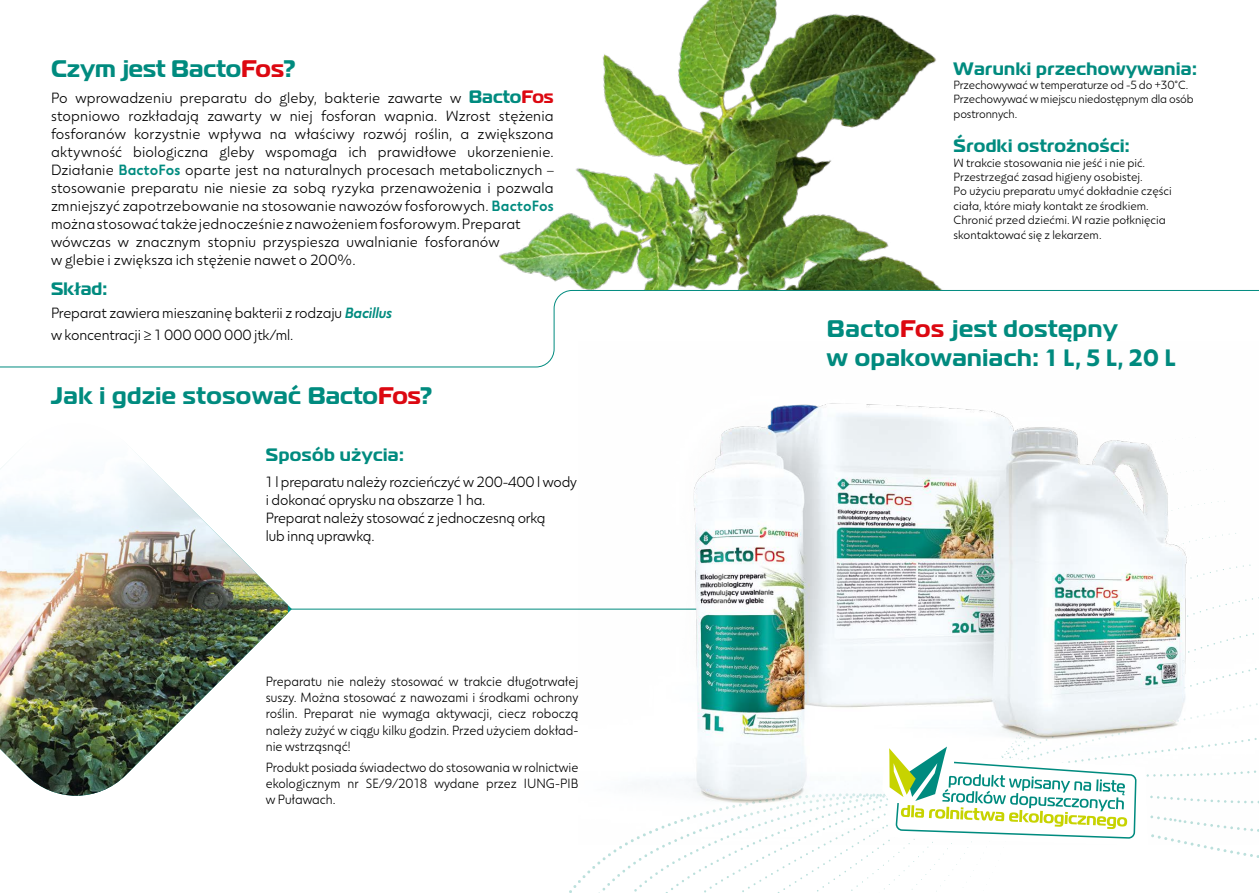
<style>
.page{position:relative;width:1259px;height:893px;background:#fff}
.page>*{position:absolute;margin:0;border:0;box-sizing:border-box;transform-origin:0 0}
.t1{font:700 24px/28.8px "Magistral";letter-spacing:.025em;color:#008b7f}
.t2{font:700 24px "Magistral";color:#008b7f}
.t3{font:700 18px "Magistral";letter-spacing:.025em;color:#008b7f}
.t4{font:200 15px/18px "Sigmund PRO";letter-spacing:.005em;color:#000}
.t5{font:200 13.5px/16.2px "Sigmund PRO";color:#000;text-align:justify;scale:.96 1}
.t6{font:200 12px/14.4px "Sigmund PRO";color:#000}
.s1{color:#dc0811}
.s2{font-family:"Magistral";font-weight:700;font-size:18px;color:#008b7f}
.s3{font-family:"Magistral";font-weight:700;font-size:18px;color:#dc0811}
.s4{font-weight:400;color:#008b7f}
.s5{font-weight:400;font-style:italic;color:#008b7f}
.s6{font-family:"Sigmund PRO";font-weight:500}
</style>
<div class="page">
<svg style="left:0;top:290px;width:1259px;height:78px"></svg>
<hr style="left:148px;top:609px;width:588px;height:1px;background:#008b7f">
<img style="left:0;top:454px;width:288px;height:342px">
<img style="left:578px;top:341px;width:681px;height:255px">
<svg style="left:572px;top:596px;width:687px;height:297px"></svg>
<img style="left:499px;top:0;width:444px;height:290px">
<h1 class="t2" style="left:51px;top:53px;width:246px">Czym jest Bacto<span class="s1">Fos</span>?</h1>
<p class="t4" style="left:51px;top:89px;width:504px">Po wprowadzeniu preparatu do gleby, bakterie zawarte w <span class="s2">Bacto</span><span class="s3">Fos </span>stopniowo rozkładają zawarty w niej fosforan wapnia. Wzrost stężenia fosforanów korzystnie wpływa na właściwy rozwój roślin, a zwiększona aktywność biologiczna gleby wspomaga ich prawidłowe ukorzenienie.<br>Działanie <span class="s4">BactoFos</span> oparte jest na naturalnych procesach metabolicznych – stosowanie preparatu nie niesie za sobą ryzyka przenawożenia i pozwala zmniejszyć zapotrzebowanie na stosowanie nawozów fosforowych. <span class="s4">BactoFos </span>można stosować także jednocześnie z nawożeniem fosforowym. Preparat wówczas w znacznym stopniu przyspiesza uwalnianie fosforanów<br>w glebie i zwiększa ich stężenie nawet o 200%.</p>
<p class="t3" style="left:51px;top:277px;width:58px">Skład:</p>
<p class="t4" style="left:51px;top:301px;width:343px;line-height:22.2px">Preparat zawiera mieszaninę bakterii z rodzaju <span class="s5">Bacillus </span>w koncentracji ≥ 1 000 000 000 jtk/ml.</p>
<h1 class="t1" style="left:51px;top:381px;width:383px">Jak i gdzie stosować Bacto<span class="s1">Fos</span>?</h1>
<p class="t3" style="left:266px;top:443px;width:140px">Sposób użycia:</p>
<p class="t4" style="left:266px;top:473px;width:313px">1 l preparatu należy rozcieńczyć w 200-400 l wody i dokonać oprysku na obszarze 1 ha.<br>Preparat należy stosować z jednoczesną orką<br>lub inną uprawką.</p>
<p class="t5" style="left:266px;top:673px;width:327px">Preparatu nie należy stosować w trakcie długotrwałej suszy. Można stosować z nawozami i środkami ochrony roślin. Preparat nie wymaga aktywacji, ciecz roboczą należy zużyć w ciągu kilku godzin. Przed użyciem dokład&shy;nie wstrząsnąć!</p>
<p class="t5" style="left:266px;top:758px;width:327px">Produkt posiada świadectwo do stosowania w rolnictwie ekologicznym nr SE/9/2018 wydane przez IUNG-PIB w Puławach.</p>
<p class="t3" style="left:953px;top:57px;width:245px">Warunki przechowywania:</p>
<p class="t6" style="left:953px;top:77px;width:242px">Przechowywać w temperaturze od -5 do +30°C.<br>Przechowywać w miejscu niedostępnym dla osób postronnych.</p>
<p class="t3" style="left:953px;top:134px;width:178px">Środki ostrożności:</p>
<p class="t6" style="left:953px;top:155px;width:220px">W trakcie stosowania nie jeść i nie pić.<br>Przestrzegać zasad higieny osobistej.<br>Po użyciu preparatu umyć dokładnie części ciała, które miały kontakt ze środkiem.<br>Chronić przed dziećmi. W razie połknięcia skontaktować się z lekarzem.</p>
<h1 class="t1" style="left:827px;top:314px;width:350px">Bacto<span class="s1">Fos</span> jest dostępny<br>w opakowaniach: <span class="s6">1 L, 5 L, 20 L</span></h1>
</div>
